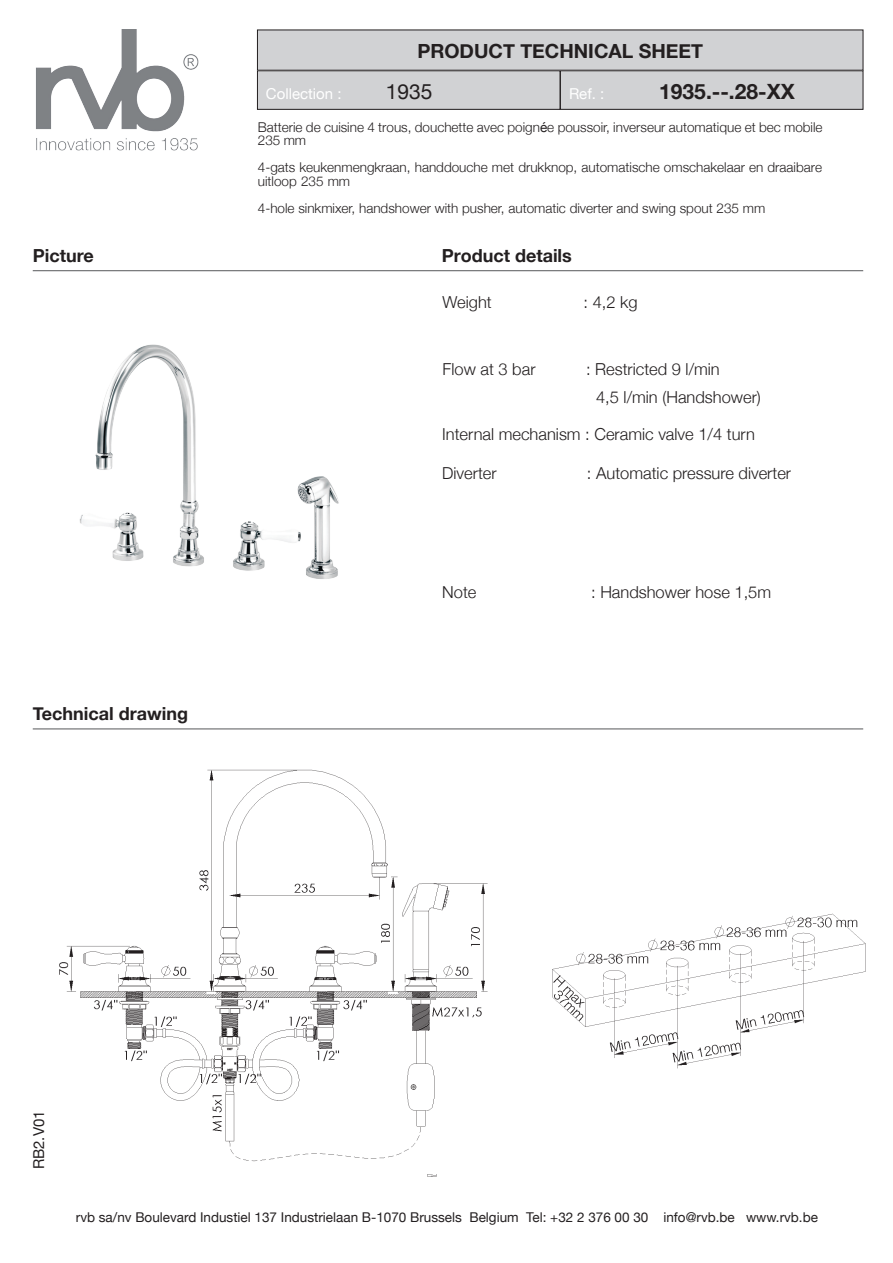
<style>
.page{position:relative;width:893px;height:1263px;background:#fff}
.page>*{position:absolute;margin:0;border:0;box-sizing:border-box;transform-origin:0 0}
.t1{font:700 21px "Helvetica Neue";color:#231f20}
.t2{font:21px "Helvetica Neue";color:#231f20}
.t3{font:700 19.5px "Helvetica Neue";color:#231f20}
.t4{font:700 18px "Helvetica Neue";color:#231f20}
.t5{font:300 16.5px "Helvetica Neue";color:#231f20}
.t6{font:15px "Helvetica Neue";color:#fff}
.t7{font:15px "Helvetica Neue";color:#231f20}
.t8{font:300 13.5px/13.5px "Helvetica Neue";color:#231f20}
.t9{font:13.5px "Helvetica Neue";color:#231f20}
.s1{font-weight:400}
</style>
<div class="page">
<img style="left:36px;top:30px;width:163px;height:121px">
<div style="left:257px;top:71px;width:303px;height:38px;background:#d1d2d4"></div>
<div style="left:257px;top:71px;width:303px;height:39px;border:1px solid #231f20"></div>
<div style="left:560px;top:71px;width:303px;height:38px;background:#d1d2d4"></div>
<div style="left:560px;top:71px;width:303px;height:39px;border:1px solid #231f20"></div>
<div style="left:257px;top:30px;width:606px;height:40px;background:#d1d2d4"></div>
<hr style="left:33px;top:728px;width:830px;height:1px;background:#57585a">
<hr style="left:33px;top:270px;width:830px;height:1px;background:#57585a">
<img style="left:79px;top:344px;width:260px;height:235px">
<img style="left:59px;top:769px;width:429px;height:393px">
<img style="left:552px;top:913px;width:314px;height:156px">
<p class="t3" style="left:417px;top:39px;width:287px">PRODUCT TECHNICAL SHEET</p>
<p class="t2" style="left:386px;top:79px;width:48px">1935</p>
<p class="t1" style="left:659px;top:78px;width:137px">1935.--.28-XX</p>
<p class="t6" style="left:266px;top:85px;width:77px">Collection :</p>
<p class="t6" style="left:569px;top:85px;width:37px">Ref. :</p>
<p class="t8" style="left:258px;top:120px;width:566px">Batterie de cuisine 4 trous, douchette avec poign<span class="s1">é</span>e poussoir, inverseur automatique et bec mobile<br>235 mm</p>
<p class="t8" style="left:258px;top:160px;width:566px">4-gats keukenmengkraan, handdouche met drukknop, automatische omschakelaar en draaibare uitloop 235 mm</p>
<p class="t8" style="left:258px;top:201px;width:509px">4-hole sinkmixer, handshower with pusher, automatic diverter and swing spout 235 mm</p>
<p class="t4" style="left:33px;top:244px;width:63px">Picture</p>
<p class="t4" style="left:442px;top:244px;width:131px">Product details</p>
<p class="t5" style="left:443px;top:292px;width:51px">Weight</p>
<p class="t5" style="left:584px;top:292px;width:56px">: 4,2 kg</p>
<p class="t5" style="left:443px;top:359px;width:94px">Flow at 3 bar</p>
<p class="t5" style="left:586px;top:359px;width:135px">: Restricted 9 l/min</p>
<p class="t5" style="left:596px;top:387px;width:166px">4,5 l/min (Handshower)</p>
<p class="t5" style="left:442px;top:424px;width:314px">Internal mechanism : Ceramic valve 1/4 turn</p>
<p class="t5" style="left:442px;top:463px;width:56px">Diverter</p>
<p class="t5" style="left:587px;top:463px;width:206px">: Automatic pressure diverter</p>
<p class="t4" style="left:33px;top:703px;width:157px">Technical drawing</p>
<p class="t7" style="left:30px;top:1169px;width:60px;rotate:-90deg">RB2.V01</p>
<p class="t5" style="left:442px;top:582px;width:36px">Note</p>
<p class="t5" style="left:591px;top:582px;width:182px">: Handshower hose 1,5m</p>
<p class="t9" style="left:76px;top:1209px;width:744px">rvb sa/nv Boulevard Industiel 137 Industrielaan B-1070 Brussels Belgium Tel: +32 2 376 00 30 info@rvb.be www.rvb.be</p>
</div>
